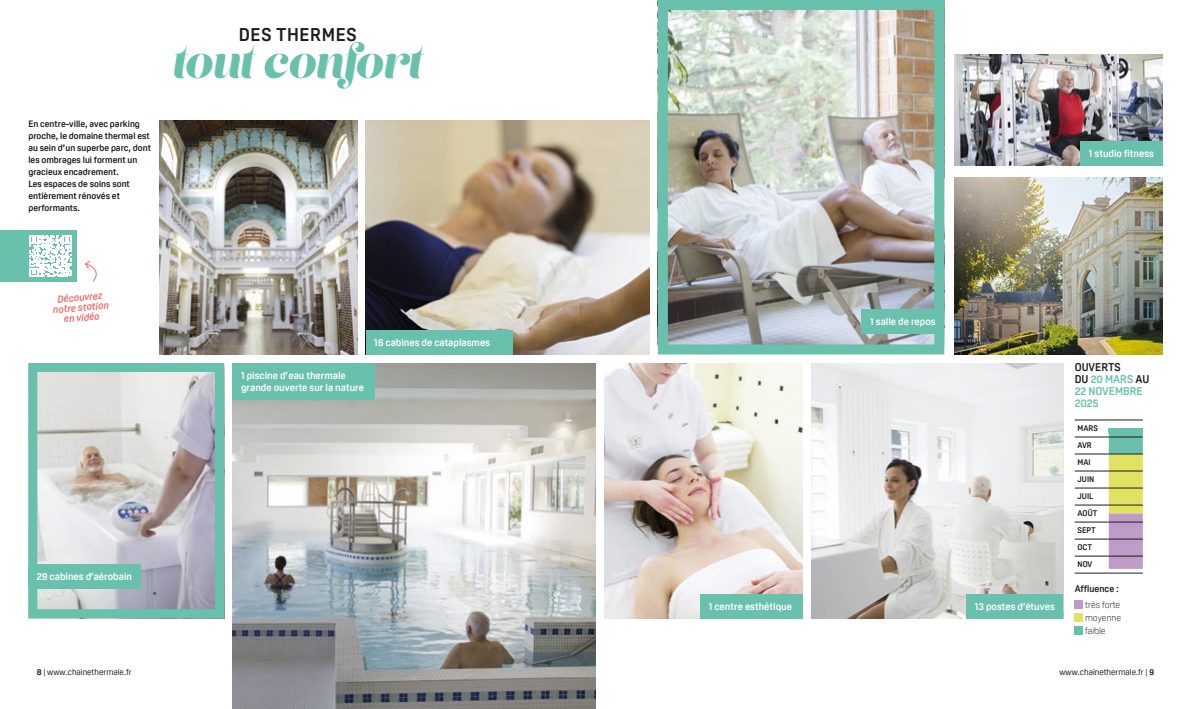
<style>
.page{position:relative;width:1191px;height:709px;background:#fff}
.page>*{position:absolute;margin:0;border:0;box-sizing:border-box;transform-origin:0 0}
.t1{font:45.7px "Lust Script";color:#69c0ac}
.t2{font:700 18px "Oscine";letter-spacing:.03em;color:#1d1d1b}
.t3{font:700 11px/12px "Oscine";color:#69c0ac}
.t4{font:700 10px/12px "Oscine";color:#fff}
.t5{font:italic 700 10px/10px "Oscine";color:#ed6c6a;text-align:center}
.Texte{font:300 9.3px "Oscine";color:#1d1d1b}
.Texte-2{font:700 9.3px "Oscine";color:#1d1d1b}
.Texte-3{font:700 9px/12px "Oscine";color:#1d1d1b}
.t6{font:8.5px "Oscine";color:#1d1d1b}
.t7{font:700 8px "Oscine";color:#1d1d1b}
.s1{color:#1d1d1b}
.s2{font-weight:700}
</style>
<div class="page">
<img style="left:811px;top:363px;width:252px;height:255px">
<img style="left:954px;top:55px;width:208px;height:111px">
<img style="left:232px;top:363px;width:363px;height:346px">
<img style="left:38px;top:373px;width:176px;height:235px">
<div style="left:28px;top:363px;width:196px;height:255px;border:9px solid #69c0ac"></div>
<img style="left:366px;top:120px;width:283px;height:234px">
<img style="left:604px;top:363px;width:198px;height:255px">
<img style="left:160px;top:120px;width:197px;height:234px">
<img style="left:669px;top:11px;width:264px;height:332px">
<div style="left:658px;top:0;width:286px;height:354px;border:10px solid #69c0ac"></div>
<div style="left:232px;top:363px;width:143px;height:36px;background:#69c0ac"></div>
<div style="left:366px;top:330px;width:146px;height:24px;background:#69c0ac"></div>
<div style="left:700px;top:594px;width:102px;height:24px;background:#69c0ac"></div>
<div style="left:966px;top:594px;width:97px;height:24px;background:#69c0ac"></div>
<div style="left:28px;top:564px;width:112px;height:24px;background:#69c0ac"></div>
<div style="left:861px;top:310px;width:83px;height:24px;background:#69c0ac"></div>
<div style="left:1080px;top:142px;width:82px;height:24px;background:#69c0ac"></div>
<img style="left:954px;top:177px;width:208px;height:177px">
<div style="left:658px;top:0;width:286px;height:7px;background:#69c0ac"></div>
<div style="left:1074px;top:600px;width:9px;height:9px;background:#bd9cc9"></div>
<div style="left:1074px;top:613px;width:9px;height:9px;background:#e1e264"></div>
<div style="left:1074px;top:626px;width:9px;height:9px;background:#69c0ac"></div>
<div style="left:0;top:230px;width:76px;height:52px;background:#69c0ac"></div>
<svg style="left:30px;top:235px;width:41px;height:42px"></svg>
<svg style="left:85px;top:260px;width:12px;height:22px"></svg>
<svg style="left:1108px;top:428px;width:34px;height:141px;background:#b9bc98"></svg>
<hr style="left:1074px;top:420px;width:34px;height:1px;background:#1d1d1b">
<hr style="left:1074px;top:437px;width:34px;height:1px;background:#1d1d1b">
<hr style="left:1074px;top:454px;width:34px;height:1px;background:#1d1d1b">
<hr style="left:1074px;top:471px;width:34px;height:1px;background:#1d1d1b">
<hr style="left:1074px;top:488px;width:34px;height:1px;background:#1d1d1b">
<hr style="left:1074px;top:505px;width:34px;height:1px;background:#1d1d1b">
<hr style="left:1074px;top:522px;width:34px;height:1px;background:#1d1d1b">
<hr style="left:1074px;top:539px;width:34px;height:1px;background:#1d1d1b">
<hr style="left:1074px;top:556px;width:34px;height:1px;background:#1d1d1b">
<hr style="left:1074px;top:573px;width:34px;height:1px;background:#1d1d1b">
<hr style="left:1108px;top:420px;width:34px;height:1px;background:#1d1d1b">
<hr style="left:1108px;top:437px;width:34px;height:1px;background:#1d1d1b">
<hr style="left:1108px;top:454px;width:34px;height:1px;background:#1d1d1b">
<hr style="left:1108px;top:471px;width:34px;height:1px;background:#1d1d1b">
<hr style="left:1108px;top:488px;width:34px;height:1px;background:#1d1d1b">
<hr style="left:1108px;top:505px;width:34px;height:1px;background:#1d1d1b">
<hr style="left:1108px;top:522px;width:34px;height:1px;background:#1d1d1b">
<hr style="left:1108px;top:539px;width:34px;height:1px;background:#1d1d1b">
<hr style="left:1108px;top:556px;width:34px;height:1px;background:#1d1d1b">
<hr style="left:1108px;top:573px;width:34px;height:1px;background:#1d1d1b">
<p class="Texte-3" style="left:28px;top:118px;width:124px">En centre-ville, avec parking proche, le domaine thermal est au sein d’un superbe parc, dont les ombrages lui forment un gracieux encadrement.</p>
<p class="Texte-3" style="left:28px;top:178px;width:103px">Les espaces de soins sont entièrement rénovés et performants.</p>
<p class="t2" style="left:239px;top:25px;width:119px">DES THERMES</p>
<p class="t1" style="left:173px;top:33px;width:250px">tout confort</p>
<p class="t5" style="left:52px;top:295px;width:58px;rotate:-5deg">Découvrez notre station en vidéo</p>
<p class="t4" style="left:241px;top:369px;width:125px">1 piscine d’eau thermale grande ouverte sur la nature</p>
<p class="t4" style="left:374px;top:336px;width:117px">16 cabines de cataplasmes</p>
<p class="t4" style="left:37px;top:570px;width:97px">29 cabines d’aérobain</p>
<p class="t4" style="left:1088px;top:148px;width:67px">1 studio fitness</p>
<p class="t4" style="left:870px;top:316px;width:67px">1 salle de repos</p>
<p class="t4" style="left:708px;top:600px;width:85px">1 centre esthétique</p>
<p class="t4" style="left:975px;top:600px;width:81px">13 postes d’étuves</p>
<p class="t3" style="left:1074px;top:361px;width:76px"><span class="s1">OUVERTS<br>DU</span> 20 MARS <span class="s1">AU<br></span>22 NOVEMBRE<br>2025</p>
<p class="t7" style="left:1077px;top:424px;width:22px">MARS</p>
<p class="t7" style="left:1077px;top:441px;width:16px">AVR</p>
<p class="t7" style="left:1077px;top:458px;width:15px">MAI</p>
<p class="t7" style="left:1077px;top:475px;width:18px">JUIN</p>
<p class="t7" style="left:1077px;top:492px;width:17px">JUIL</p>
<p class="t7" style="left:1077px;top:509px;width:21px">AOÛT</p>
<p class="t7" style="left:1077px;top:526px;width:20px">SEPT</p>
<p class="t7" style="left:1077px;top:543px;width:16px">OCT</p>
<p class="t7" style="left:1077px;top:560px;width:16px">NOV</p>
<p class="Texte-2" style="left:1074px;top:583px;width:46px">Affluence :</p>
<p class="Texte" style="left:1085px;top:599px;width:37px">très forte</p>
<p class="Texte" style="left:1085px;top:612px;width:37px">moyenne</p>
<p class="Texte" style="left:1085px;top:625px;width:22px">faible</p>
<p class="t6" style="left:37px;top:667px;width:96px"><span class="s2">8</span> | www.chainethermale.fr</p>
<p class="t6" style="left:1059px;top:667px;width:96px">www.chainethermale.fr | <span class="s2">9</span></p>
</div>
